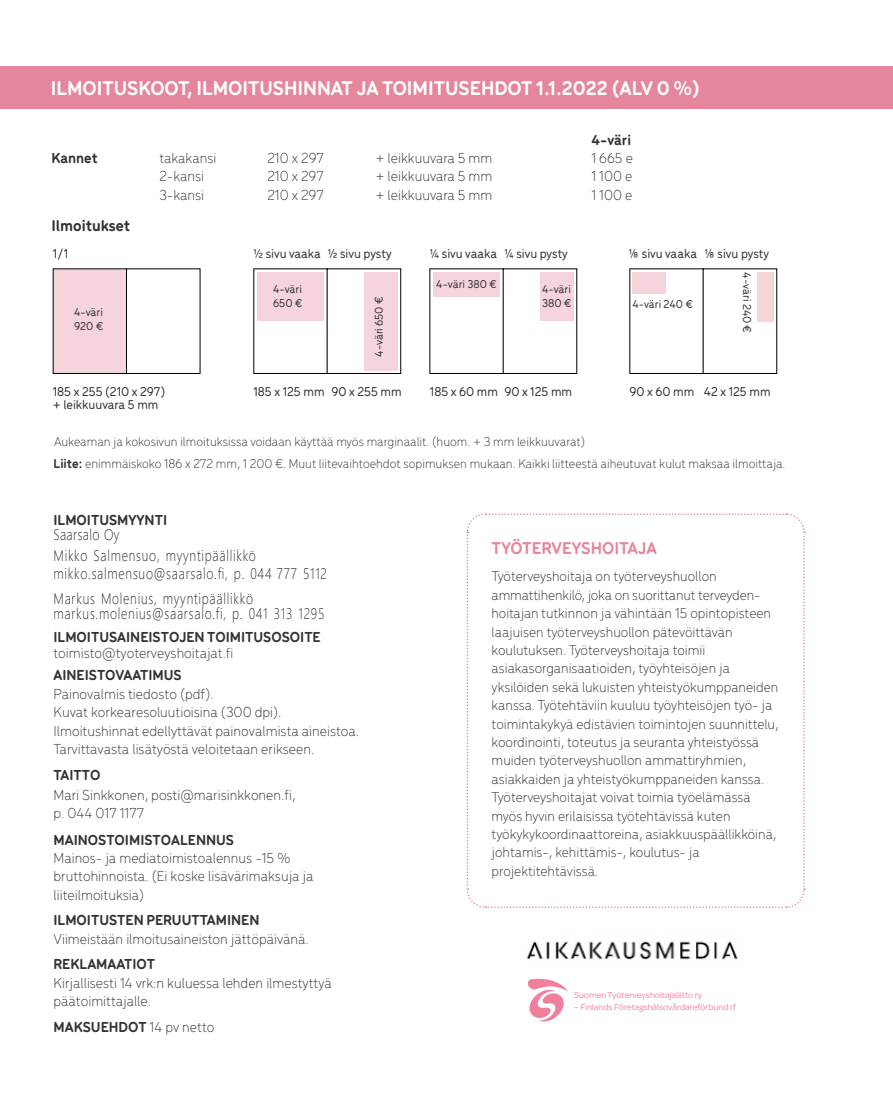
<style>
.page{position:relative;width:893px;height:1106px;background:#fff}
.page>*{position:absolute;margin:0;border:0;box-sizing:border-box;transform-origin:0 0}
.t1{font:700 21px "Menco";color:#fff}
.t2{font:700 18px "Menco";color:#e5869d}
.t3{font:700 16.5px "Menco";color:#333}
.t4{font:300 15.3px/18.3px "Menco";color:#333}
.t5{font:700 15.3px "Menco";color:#333}
.t6{font:300 15px/18.5px "Menco";color:#333}
.t7{font:300 14.4px/21.5px "Microsoft Jheng Hei";letter-spacing:.065em;color:#333;scale:.8 1}
.t8{font:300 13.5px "Menco";color:#333}
.t9{font:500 13.5px/13.5px "Menco";color:#333}
.t10{font:500 12px/13.5px "Menco";color:#333}
.t11{font:9.15px "Omnes";color:#ef7f9c}
.s1{font-weight:700}
.s2{font-weight:300}
</style>
<div class="page">
<div style="left:0;top:66px;width:893px;height:43px;background:#e5869d"></div>
<div style="left:53px;top:269px;width:74px;height:104px;background:#f5d5db"></div>
<div style="left:126px;top:268px;width:74px;height:106px;border:1px solid #000"></div>
<div style="left:327px;top:268px;width:74px;height:106px;border:1px solid #000"></div>
<div style="left:257px;top:272px;width:66px;height:49px;background:#f5d5db"></div>
<div style="left:364px;top:272px;width:33px;height:99px;background:#f5d5db"></div>
<div style="left:433px;top:272px;width:67px;height:24px;background:#f5d5db"></div>
<div style="left:540px;top:272px;width:33px;height:49px;background:#f5d5db"></div>
<div style="left:632px;top:272px;width:33px;height:21px;background:#f5d5db"></div>
<div style="left:757px;top:272px;width:16px;height:49px;background:#f5d5db"></div>
<svg style="left:466px;top:513px;width:339px;height:395px"></svg>
<svg style="left:528px;top:978px;width:40px;height:43px"></svg>
<img style="left:526px;top:941px;width:212px;height:19px">
<h1 class="t1" style="left:51px;top:73px;width:651px">ILMOITUSKOOT, ILMOITUSHINNAT JA TOIMITUSEHDOT 1.1.2022 (ALV 0 %)</h1>
<p class="t5" style="left:591px;top:128px;width:41px">4-väri</p>
<p class="t5" style="left:51px;top:147px;width:48px">Kannet</p>
<p class="t4" style="left:159px;top:148px;width:58px">takakansi</p>
<p class="t4" style="left:267px;top:148px;width:58px">210 x 297</p>
<p class="t4" style="left:375px;top:148px;width:119px">+ leikkuuvara 5 mm</p>
<p class="t4" style="left:591px;top:148px;width:43px">1 665 e</p>
<p class="t4" style="left:159px;top:166px;width:46px">2-kansi</p>
<p class="t4" style="left:267px;top:166px;width:58px">210 x 297</p>
<p class="t4" style="left:375px;top:166px;width:119px">+ leikkuuvara 5 mm</p>
<p class="t4" style="left:591px;top:166px;width:43px">1 100 e</p>
<p class="t4" style="left:159px;top:185px;width:46px">3-kansi</p>
<p class="t4" style="left:267px;top:185px;width:58px">210 x 297</p>
<p class="t4" style="left:375px;top:185px;width:119px">+ leikkuuvara 5 mm</p>
<p class="t4" style="left:591px;top:185px;width:43px">1 100 e</p>
<p class="t3" style="left:51px;top:213px;width:80px">Ilmoitukset</p>
<p class="t9" style="left:53px;top:245px;width:17px">1/1</p>
<p class="t10" style="left:74px;top:305px;width:31px">4-väri<br>920 €</p>
<p class="t9" style="left:53px;top:384px;width:114px">185 x 255 (210 x 297) + leikkuuvara 5 mm</p>
<p class="t9" style="left:253px;top:245px;width:140px">½ sivu vaaka ½ sivu pysty</p>
<p class="t9" style="left:430px;top:245px;width:139px">¼ sivu vaaka ¼ sivu pysty</p>
<p class="t10" style="left:273px;top:282px;width:31px">4-väri<br>650 €</p>
<p class="t10" style="left:371px;top:357px;width:62px;rotate:-90deg">4-väri 650 €</p>
<p class="t10" style="left:436px;top:277px;width:62px">4-väri 380 €</p>
<p class="t10" style="left:542px;top:282px;width:31px">4-väri<br>380 €</p>
<p class="t9" style="left:253px;top:384px;width:150px">185 x 125 mm 90 x 255 mm</p>
<p class="t9" style="left:430px;top:384px;width:144px">185 x 60 mm 90 x 125 mm</p>
<p class="t8" style="left:54px;top:432px;width:533px">Aukeaman ja kokosivun ilmoituksissa voidaan käyttää myös marginaalit. (huom. + 3 mm leikkuuvarat)</p>
<p class="t9" style="left:629px;top:245px;width:142px">¼₈ sivu vaaka ¼₈ sivu pysty</p>
<p class="t10" style="left:632px;top:296px;width:62px">4-väri 240 €</p>
<p class="t10" style="left:755px;top:272px;width:62px;rotate:90deg">4-väri 240 €</p>
<p class="t9" style="left:629px;top:384px;width:143px">90 x 60 mm 42 x 125 mm</p>
<p class="t8" style="left:54px;top:454px;width:733px"><span class="s1">Liite:</span> enimmäiskoko 186 x 272 mm, 1 200 €. Muut liitevaihtoehdot sopimuksen mukaan. Kaikki liitteestä aiheutuvat kulut maksaa ilmoittaja.</p>
<p class="t5" style="left:54px;top:508px;width:115px">ILMOITUSMYYNTI</p>
<p class="t7" style="left:54px;top:524px;width:255px">Saarsalo Oy<br>Mikko Salmensuo, myyntipäällikkö</p>
<p class="t7" style="left:54px;top:561px;width:343px;line-height:24.8px">mikko.salmensuo@saarsalo.fi, p. 044 777 5112<br>Markus Molenius, myyntipäällikkö</p>
<p class="t7" style="left:54px;top:603px;width:340px">markus.molenius@saarsalo.fi, p. 041 313 1295</p>
<p class="t5" style="left:54px;top:626px;width:269px">ILMOITUSAINEISTOJEN TOIMITUSOSOITE</p>
<p class="t4" style="left:54px;top:642px;width:181px">toimisto@tyoterveyshoitajat.fi</p>
<p class="t5" style="left:54px;top:664px;width:130px">AINEISTOVAATIMUS</p>
<p class="t4" style="left:54px;top:684px;width:307px">Painovalmis tiedosto (pdf).<br>Kuvat korkearesoluutioisina (300 dpi).<br>Ilmoitushinnat edellyttävät painovalmista aineistoa.<br>Tarvittavasta lisätyöstä veloitetaan erikseen.</p>
<p class="t5" style="left:54px;top:764px;width:48px">TAITTO</p>
<p class="t4" style="left:54px;top:784px;width:244px">Mari Sinkkonen, posti@marisinkkonen.fi, p. 044 017 1177</p>
<p class="t5" style="left:54px;top:828px;width:182px">MAINOSTOIMISTOALENNUS</p>
<p class="t4" style="left:54px;top:848px;width:261px">Mainos- ja mediatoimistoalennus -15 % bruttohinnoista. (Ei koske lisävärimaksuja ja liiteilmoituksia)</p>
<p class="t5" style="left:54px;top:909px;width:207px">ILMOITUSTEN PERUUTTAMINEN</p>
<p class="t4" style="left:54px;top:928px;width:257px">Viimeistään ilmoitusaineiston jättöpäivänä.</p>
<p class="t5" style="left:54px;top:952px;width:103px">REKLAMAATIOT</p>
<p class="t4" style="left:54px;top:972px;width:280px">Kirjallisesti 14 vrk:n kuluessa lehden ilmestyttyä päätoimittajalle.</p>
<p class="t5" style="left:54px;top:1015px;width:162px">MAKSUEHDOT <span class="s2">14 pv netto</span></p>
<p class="t2" style="left:492px;top:535px;width:167px">TYÖTERVEYSHOITAJA</p>
<p class="t6" style="left:492px;top:566px;width:288px">Työterveyshoitaja on työterveyshuollon ammattihenkilö, joka on suorittanut terveyden&shy;hoitajan tutkinnon ja vähintään 15 opintopisteen laajuisen työterveyshuollon pätevöittävän koulutuksen. Työterveyshoitaja toimii asiakasorganisaatioiden, työyhteisöjen ja yksilöiden sekä lukuisten yhteistyökumppaneiden kanssa. Työtehtäviin kuuluu työyhteisöjen työ- ja toimintakykyä edistävien toimintojen suunnittelu, koordinointi, toteutus ja seuranta yhteistyössä muiden työterveyshuollon ammattiryhmien, asiakkaiden ja yhteistyökumppaneiden kanssa.<br>Työterveyshoitajat voivat toimia työelämässä myös hyvin erilaisissa työtehtävissä kuten työkykykoordinaattoreina, asiakkuuspäällikköinä, johtamis-, kehittämis-, koulutus- ja projektitehtävissä.</p>
<p class="t11" style="left:574px;top:989px;width:130px">Suomen Työterveyshoitajaliitto ry</p>
<p class="t11" style="left:574px;top:1001px;width:164px">– Finlands Företagshälsovårdareförbund rf</p>
</div>
